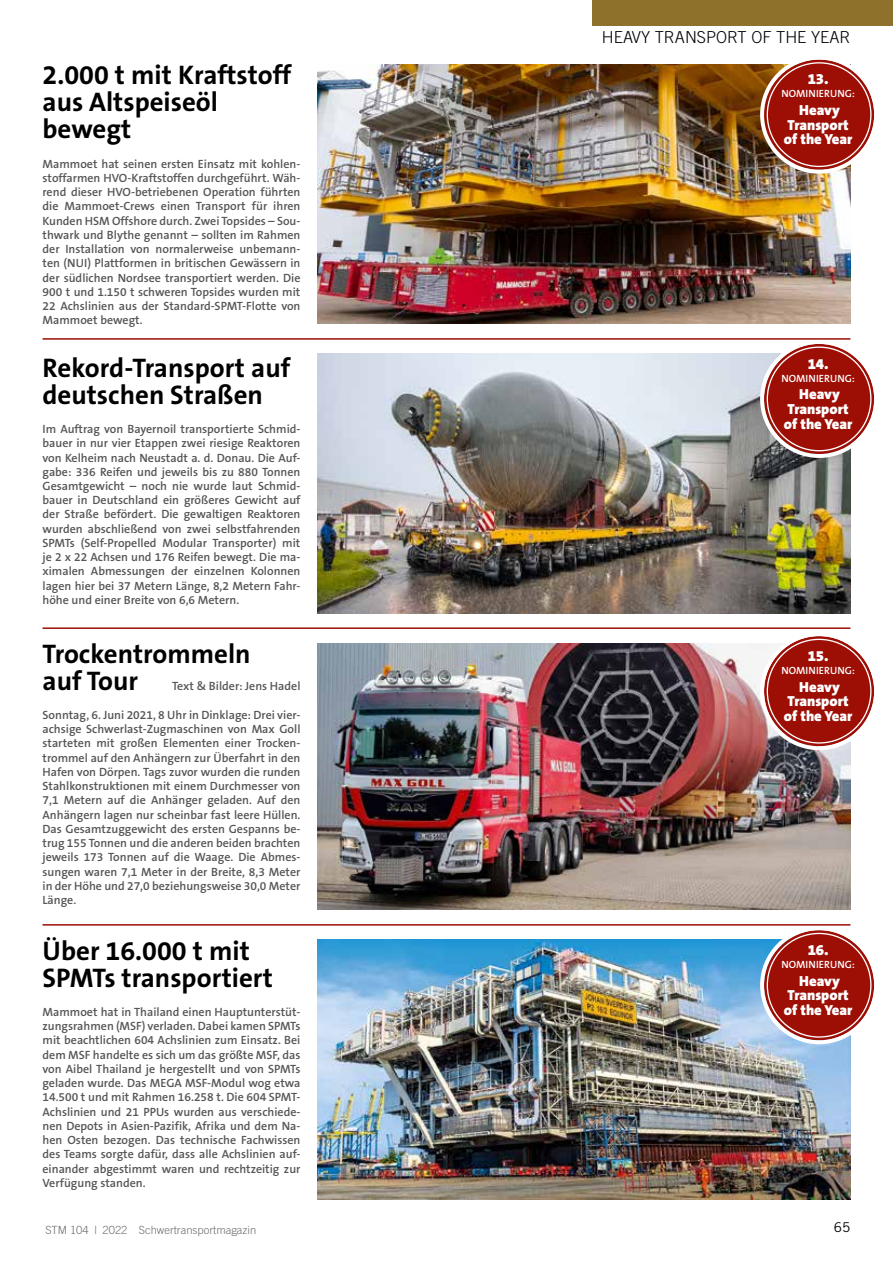
<style>
.page{position:relative;width:893px;height:1263px;background:#fff}
.page>*{position:absolute;margin:0;border:0;box-sizing:border-box;transform-origin:0 0}
.t1{font:700 27px/27px "The Sans B7";color:#000}
.t2{font:300 16.5px "Trade Gothic";color:#000}
.t3{font:900 15px "The Sans B9";color:#fff}
.t4{font:900 14.7px/14.7px "The Sans B9";color:#fff;text-align:center}
.t5{font:13.5px "Trade Gothic";color:#000}
.t6{font:600 12px/14.2px "The Sans B6";color:#565655;text-align:justify}
.t7{font:300 11.25px "Trade Gothic";color:#6e6e6e}
.t8{font:600 10.5px "The Sans B6";color:#fff}
</style>
<div class="page">
<div style="left:592px;top:0;width:301px;height:26px;background:#8e722b"></div>
<hr style="left:43px;top:338px;width:807px;height:2px;background:#9d0e05">
<hr style="left:43px;top:627px;width:807px;height:2px;background:#9d0e05">
<hr style="left:43px;top:924px;width:807px;height:1px;background:#9d0e05">
<img style="left:317px;top:65px;width:533px;height:259px">
<div style="left:764px;top:60px;width:110px;height:110px;background:#9d0e05;border-radius:50%"></div>
<div style="left:760px;top:56px;width:118px;height:118px;border:4px solid #fff;border-radius:50%"></div>
<img style="left:317px;top:354px;width:533px;height:259px">
<div style="left:764px;top:344px;width:110px;height:110px;background:#9d0e05;border-radius:50%"></div>
<div style="left:760px;top:340px;width:118px;height:118px;border:4px solid #fff;border-radius:50%"></div>
<img style="left:317px;top:643px;width:533px;height:267px">
<div style="left:764px;top:636px;width:110px;height:110px;background:#9d0e05;border-radius:50%"></div>
<div style="left:760px;top:632px;width:118px;height:118px;border:4px solid #fff;border-radius:50%"></div>
<img style="left:317px;top:940px;width:533px;height:259px">
<div style="left:764px;top:930px;width:110px;height:110px;background:#9d0e05;border-radius:50%"></div>
<div style="left:760px;top:926px;width:118px;height:118px;border:4px solid #fff;border-radius:50%"></div>
<h1 class="t1" style="left:43px;top:63px;width:250px">2.000 t mit Kraftstoff aus Altspeiseöl bewegt</h1>
<p class="t6" style="left:43px;top:157px;width:259px">Mammoet hat seinen ersten Einsatz mit kohlen&shy;stoffarmen HVO-Kraftstoffen durchgeführt. Wäh&shy;rend dieser HVO-betriebenen Operation führten die Mammoet-Crews einen Transport für ihren Kunden HSM Offshore durch. Zwei Topsides – Sou&shy;thwark und Blythe genannt – sollten im Rahmen der Installation von normalerweise unbemann&shy;ten (NUI) Plattformen in britischen Gewässern in der südlichen Nordsee transportiert werden. Die 900 t und 1.150 t schweren Topsides wurden mit 22 Achslinien aus der Standard-SPMT-Flotte von Mammoet bewegt.</p>
<h1 class="t1" style="left:43px;top:355px;width:249px">Rekord-Transport auf deutschen Straßen</h1>
<p class="t6" style="left:43px;top:422px;width:259px">Im Auftrag von Bayernoil transportierte Schmid&shy;bauer in nur vier Etappen zwei riesige Reaktoren von Kelheim nach Neustadt a. d. Donau. Die Auf&shy;gabe: 336 Reifen und jeweils bis zu 880 Tonnen Gesamtgewicht – noch nie wurde laut Schmid&shy;bauer in Deutschland ein größeres Gewicht auf der Straße befördert. Die gewaltigen Reaktoren wurden abschließend von zwei selbstfahrenden SPMTs (Self-Propelled Modular Transporter) mit je 2 x 22 Achsen und 176 Reifen bewegt. Die ma&shy;ximalen Abmessungen der einzelnen Kolonnen lagen hier bei 37 Metern Länge, 8,2 Metern Fahr&shy;höhe und einer Breite von 6,6 Metern.</p>
<h1 class="t1" style="left:43px;top:642px;width:210px">Trockentrommeln auf Tour</h1>
<p class="t6" style="left:172px;top:680px;width:130px">Text &amp; Bilder: Jens Hadel</p>
<p class="t6" style="left:43px;top:708px;width:259px">Sonntag, 6. Juni 2021, 8 Uhr in Dinklage: Drei vier&shy;achsige Schwerlast-Zugmaschinen von Max Goll starteten mit großen Elementen einer Trocken&shy;trommel auf den Anhängern zur Überfahrt in den Hafen von Dörpen. Tags zuvor wurden die runden Stahlkonstruktionen mit einem Durchmesser von 7,1 Metern auf die Anhänger geladen. Auf den Anhängern lagen nur scheinbar fast leere Hüllen.<br>Das Gesamtzuggewicht des ersten Gespanns be&shy;trug 155 Tonnen und die anderen beiden brachten jeweils 173 Tonnen auf die Waage. Die Abmes&shy;sungen waren 7,1 Meter in der Breite, 8,3 Meter in der Höhe und 27,0 beziehungsweise 30,0 Meter Länge.</p>
<h1 class="t1" style="left:43px;top:938px;width:232px">Über 16.000 t mit<br>SPMTs transportiert</h1>
<p class="t6" style="left:43px;top:1005px;width:259px">Mammoet hat in Thailand einen Hauptunterstüt&shy;zungsrahmen (MSF) verladen. Dabei kamen SPMTs mit beachtlichen 604 Achslinien zum Einsatz. Bei dem MSF handelte es sich um das größte MSF, das von Aibel Thailand je hergestellt und von SPMTs geladen wurde. Das MEGA MSF-Modul wog etwa 14.500 t und mit Rahmen 16.258 t. Die 604 SPMT-Achslinien und 21 PPUs wurden aus verschiede&shy;nen Depots in Asien-Pazifik, Afrika und dem Na&shy;hen Osten bezogen. Das technische Fachwissen des Teams sorgte dafür, dass alle Achslinien auf&shy;einander abgestimmt waren und rechtzeitig zur Verfügung standen.</p>
<h2 class="t2" style="left:602px;top:27px;width:250px">HEAVY TRANSPORT OF THE YEAR</h2>
<p class="t3" style="left:808px;top:71px;width:22px">13.</p>
<p class="t8" style="left:781px;top:88px;width:75px">NOMINIERUNG:</p>
<p class="t4" style="left:784px;top:103px;width:70px">Heavy<br>Transport of the Year</p>
<p class="t3" style="left:808px;top:356px;width:22px">14.</p>
<p class="t8" style="left:781px;top:373px;width:75px">NOMINIERUNG:</p>
<p class="t4" style="left:784px;top:388px;width:70px">Heavy<br>Transport of the Year</p>
<p class="t3" style="left:808px;top:648px;width:22px">15.</p>
<p class="t8" style="left:781px;top:665px;width:75px">NOMINIERUNG:</p>
<p class="t4" style="left:784px;top:680px;width:70px">Heavy<br>Transport of the Year</p>
<p class="t3" style="left:808px;top:942px;width:22px">16.</p>
<p class="t8" style="left:781px;top:959px;width:75px">NOMINIERUNG:</p>
<p class="t4" style="left:784px;top:974px;width:70px">Heavy<br>Transport of the Year</p>
<p class="t7" style="left:45px;top:1223px;width:212px">STM 104 | 2022 Schwertransportmagazin</p>
<p class="t5" style="left:834px;top:1219px;width:18px">65</p>
</div>
